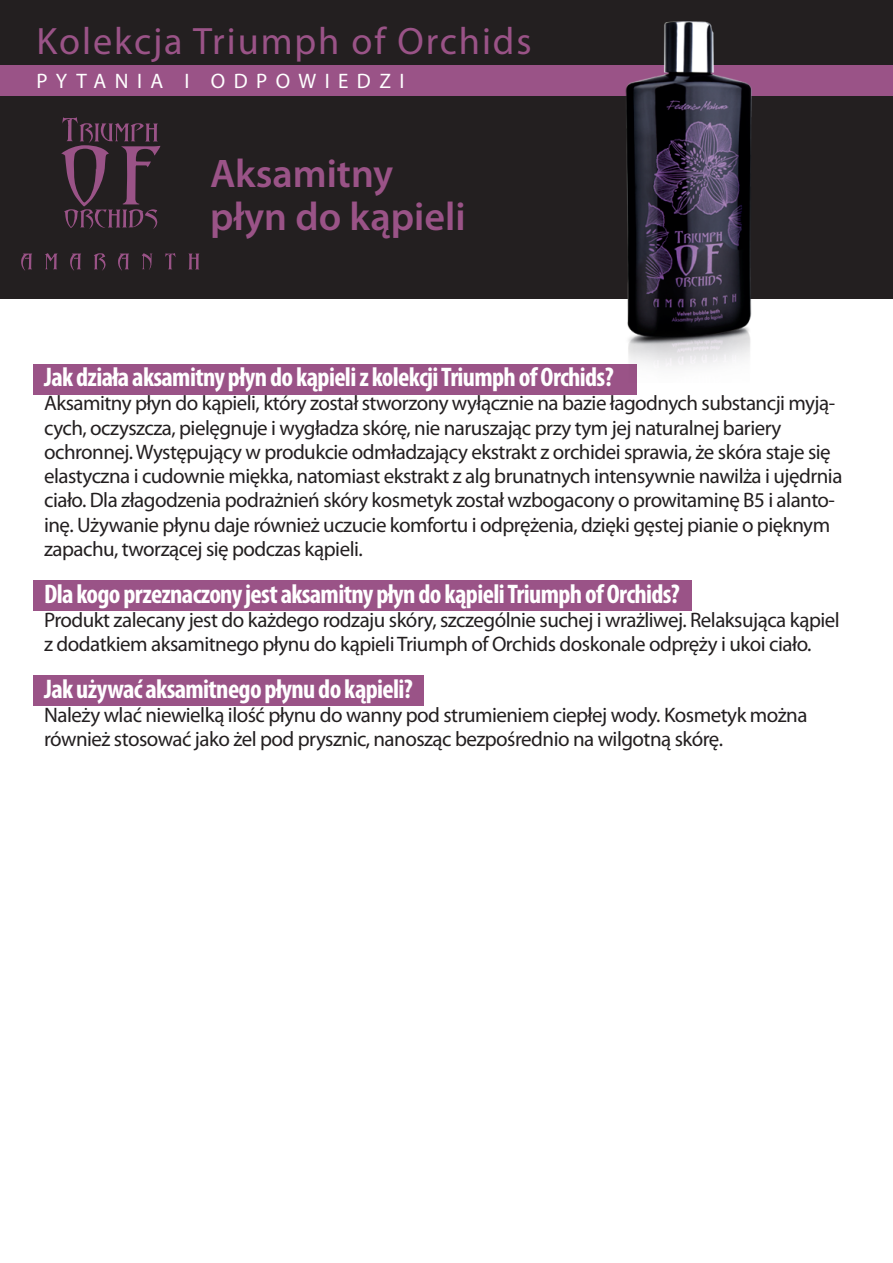
<style>
.page{position:relative;width:893px;height:1263px;background:#fff}
.page>*{position:absolute;margin:0;border:0;box-sizing:border-box;transform-origin:0 0}
.t1{font:600 40.05px/42.8px "Myriad Pro";color:#9a5387}
.t2{font:38.25px "Myriad Pro";letter-spacing:.05em;color:#9a5387}
.t3{font:700 condensed 27px "Myriad Pro";letter-spacing:-.025em;color:#fff}
.t4{font:21px/24.3px "Myriad Pro";letter-spacing:-.025em;color:#231f20}
.t5{font:21px "Myriad Pro";letter-spacing:.4em;color:#fff}
</style>
<div class="page">
<div style="left:34px;top:364px;width:603px;height:30px;background:#9a5387"></div>
<div style="left:34px;top:580px;width:658px;height:30px;background:#9a5387"></div>
<div style="left:34px;top:675px;width:390px;height:30px;background:#9a5387"></div>
<div style="left:0;top:0;width:893px;height:298px;background:#231f20"></div>
<div style="left:0;top:65px;width:893px;height:30px;background:#9a5387"></div>
<svg style="left:21px;top:254px;width:11px;height:17px"></svg>
<svg style="left:45px;top:253px;width:13px;height:16px"></svg>
<svg style="left:70px;top:254px;width:11px;height:17px"></svg>
<svg style="left:94px;top:253px;width:12px;height:18px"></svg>
<svg style="left:118px;top:254px;width:11px;height:17px"></svg>
<svg style="left:142px;top:253px;width:11px;height:17px"></svg>
<svg style="left:165px;top:253px;width:11px;height:16px"></svg>
<svg style="left:189px;top:254px;width:10px;height:15px"></svg>
<svg style="left:61px;top:117px;width:99px;height:112px"></svg>
<img style="left:500px;top:21px;width:383px;height:347px">
<h2 class="t2" style="left:37px;top:17px;width:496px">Kolekcja Triumph of Orchids</h2>
<p class="t5" style="left:37px;top:68px;width:369px">PYTANIA I ODPOWIEDZI</p>
<h1 class="t1" style="left:210px;top:152px;width:257px">Aksamitny płyn do kąpieli</h1>
<p class="t3" style="left:44px;top:360px;width:571px">Jak działa aksamitny płyn do kąpieli z kolekcji Triumph of Orchids?</p>
<p class="t4" style="left:44px;top:391px;width:800px">Aksamitny płyn do kąpieli, który został stworzony wyłącznie na bazie łagodnych substancji myją&shy;cych, oczyszcza, pielęgnuje i wygładza skórę, nie naruszając przy tym jej naturalnej bariery ochronnej. Występujący w produkcie odmładzający ekstrakt z orchidei sprawia, że skóra staje się elastyczna i cudownie miękka, natomiast ekstrakt z alg brunatnych intensywnie nawilża i ujędrnia ciało. Dla złagodzenia podrażnień skóry kosmetyk został wzbogacony o prowitaminę B5 i alanto&shy;inę. Używanie płynu daje również uczucie komfortu i odprężenia, dzięki gęstej pianie o pięknym zapachu, tworzącej się podczas kąpieli.</p>
<p class="t3" style="left:44px;top:577px;width:637px">Dla kogo przeznaczony jest aksamitny płyn do kąpieli Triumph of Orchids?</p>
<p class="t4" style="left:44px;top:607px;width:797px">Produkt zalecany jest do każdego rodzaju skóry, szczególnie suchej i wrażliwej. Relaksująca kąpiel z dodatkiem aksamitnego płynu do kąpieli Triumph of Orchids doskonale odpręży i ukoi ciało.</p>
<p class="t3" style="left:44px;top:672px;width:370px">Jak używać aksamitnego płynu do kąpieli?</p>
<p class="t4" style="left:44px;top:702px;width:765px">Należy wlać niewielką ilość płynu do wanny pod strumieniem ciepłej wody. Kosmetyk można również stosować jako żel pod prysznic, nanosząc bezpośrednio na wilgotną skórę.</p>
</div>
